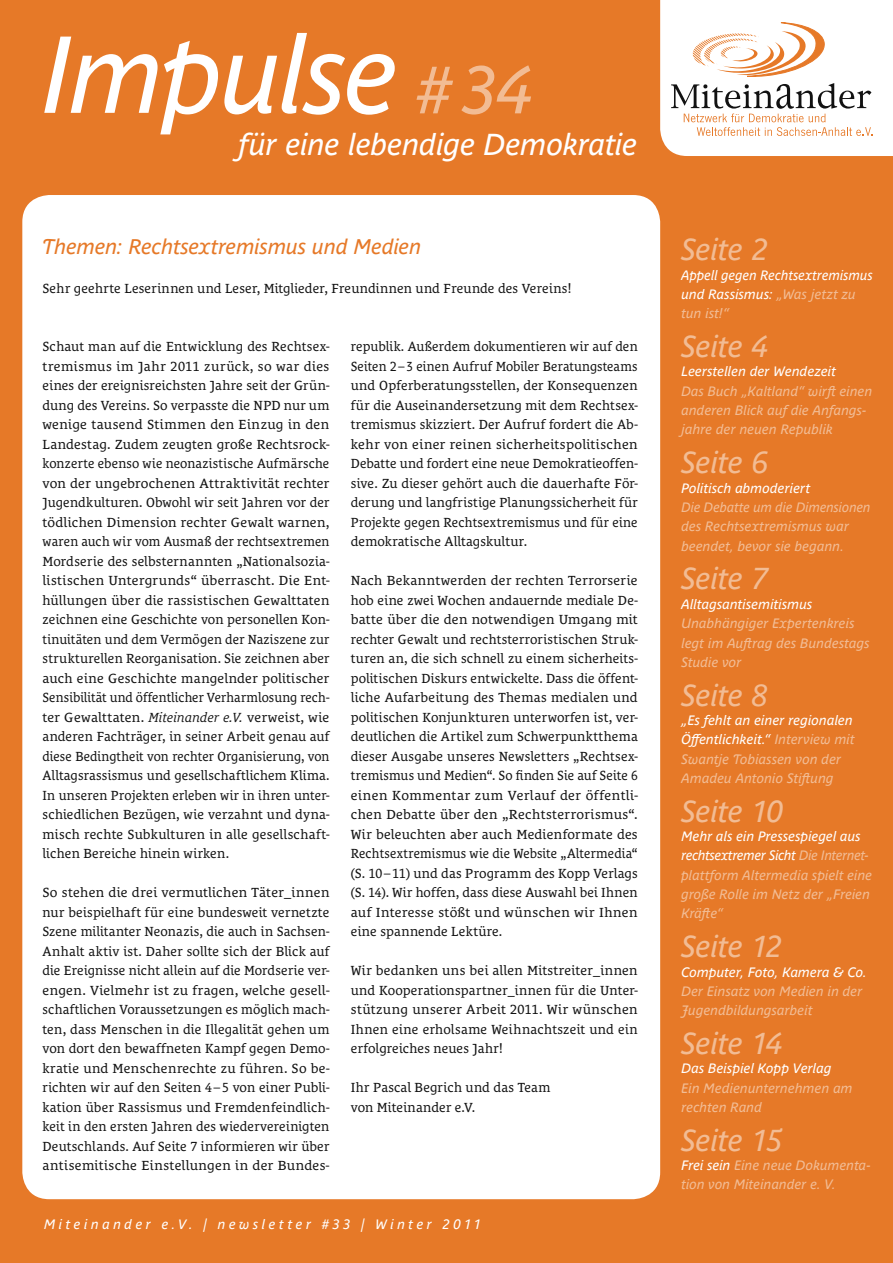
<style>
.page{position:relative;width:893px;height:1263px;background:#e67928}
.page>*{position:absolute;margin:0;border:0;box-sizing:border-box;transform-origin:0 0}
.t1{font:italic 108px "Parisine Plus Ptf";letter-spacing:-.02em;color:#fff}
.t2{font:italic 66px "Parisine Plus Ptf";color:#f2bc94}
.t3{font:italic 30px "Parisine Plus Ptf";letter-spacing:-.015em;color:#f2bc94}
.t4{font:italic 30px "Parisine Plus Ptf";letter-spacing:-.01em;color:#fff}
.t5{font:italic 21px "Parisine Plus Ptf";letter-spacing:-.01em;color:#e67928}
.t6{font:13.5px/19.5px "Le Monde Courrier";letter-spacing:.005em;color:#121212;text-align:justify}
.t7{font:italic 13.5px/19.4px "Parisine Plus Ptf";letter-spacing:.005em;color:#f2bc94}
.t8{font:italic 13.5px/19.4px "Parisine Plus Ptf";letter-spacing:.005em;color:#f2bc94;scale:.96 1}
.t9{font:italic 13.5px "Parisine Plus Ptf";letter-spacing:.005em;color:#fff}
.t10{font:italic 13.5px/19.4px "Parisine Plus Ptf";letter-spacing:.005em;color:#fff;scale:.96 1}
.t11{font:italic 13.5px "Parisine Plus Ptf";letter-spacing:.255em;color:#fff}
.s1{font-style:italic}
.s2{color:#f2bc94}
.s3{color:#fff}
</style>
<div class="page">
<div style="left:22px;top:195px;width:638px;height:1004px;background:#fff;border-radius:27px"></div>
<svg style="left:660px;top:0;width:233px;height:156px;background:#f5ede8"></svg>
<h1 class="t1" style="left:43px;top:-5px;width:359px">Impulse</h1>
<h3 class="t4" style="left:239px;top:122px;width:400px">für eine lebendige Demokratie</h3>
<h2 class="t2" style="left:416px;top:41px;width:119px">#34</h2>
<h3 class="t5" style="left:43px;top:231px;width:381px">Themen: Rechtsextremismus und Medien</h3>
<p class="t6" style="left:43px;top:278px;width:531px">Sehr geehrte Leserinnen und Leser, Mitglieder, Freundinnen und Freunde des Vereins!</p>
<p class="t6" style="left:43px;top:337px;width:289px">Schaut man auf die Entwicklung des Rechtsex&shy;tremismus im Jahr 2011 zurück, so war dies eines der ereignisreichsten Jahre seit der Grün&shy;dung des Vereins. So verpasste die NPD nur um wenige tausend Stimmen den Einzug in den Landestag. Zudem zeugten große Rechtsrock&shy;konzerte ebenso wie neonazistische Aufmärsche von der ungebrochenen Attraktivität rechter Jugendkulturen. Obwohl wir seit Jahren vor der tödlichen Dimension rechter Gewalt warnen, waren auch wir vom Ausmaß der rechtsextremen Mordserie des selbsternannten „Nationalsozia&shy;listischen Untergrunds“ überrascht. Die Ent&shy;hüllungen über die rassistischen Gewalttaten zeichnen eine Geschichte von personellen Kon&shy;tinuitäten und dem Vermögen der Naziszene zur strukturellen Reorganisation. Sie zeichnen aber auch eine Geschichte mangelnder politischer Sensibilität und öffentlicher Verharmlosung rech&shy;ter Gewalttaten. <span class="s1">Miteinander e.V.</span> verweist, wie anderen Fachträger, in seiner Arbeit genau auf diese Bedingtheit von rechter Organisierung, von Alltagsrassismus und gesellschaftlichem Klima.<br>In unseren Projekten erleben wir in ihren unter&shy;schiedlichen Bezügen, wie verzahnt und dyna&shy;misch rechte Subkulturen in alle gesellschaft&shy;lichen Bereiche hinein wirken.</p>
<p class="t6" style="left:43px;top:883px;width:289px;text-align:left">So stehen die drei vermutlichen Täter_innen nur beispielhaft für eine bundesweit vernetzte Szene militanter Neonazis, die auch in Sachsen-- Anhalt aktiv ist. Daher sollte sich der Blick auf die Ereignisse nicht allein auf die Mordserie ver&shy;engen. Vielmehr ist zu fragen, welche gesell&shy;schaftlichen Voraussetzungen es möglich mach&shy;ten, dass Menschen in die Illegalität gehen um von dort den bewaffneten Kampf gegen Demo&shy;kratie und Menschenrechte zu führen. So be&shy;richten wir auf den Seiten 4–5 von einer Publi&shy;kation über Rassismus und Fremdenfeindlich&shy;keit in den ersten Jahren des wiedervereinigten Deutschlands. Auf Seite 7 informieren wir über antisemitische Einstellungen in der Bundes-</p>
<p class="t6" style="left:351px;top:337px;width:289px">republik. Außerdem dokumentieren wir auf den Seiten 2–3 einen Aufruf Mobiler Beratungsteams und Opferberatungsstellen, der Konsequenzen für die Auseinandersetzung mit dem Rechtsex&shy;tremismus skizziert. Der Aufruf fordert die Ab&shy;kehr von einer reinen sicherheitspolitischen Debatte und fordert eine neue Demokratieoffen&shy;sive. Zu dieser gehört auch die dauerhafte För&shy;derung und langfristige Planungssicherheit für Projekte gegen Rechtsextremismus und für eine demokratische Alltagskultur.</p>
<p class="t6" style="left:351px;top:571px;width:289px">Nach Bekanntwerden der rechten Terrorserie hob eine zwei Wochen andauernde mediale De&shy;batte über die den notwendigen Umgang mit rechter Gewalt und rechtsterroristischen Struk&shy;turen an, die sich schnell zu einem sicherheits&shy;politischen Diskurs entwickelte. Dass die öffent&shy;liche Aufarbeitung des Themas medialen und politischen Konjunkturen unterworfen ist, ver&shy;deutlichen die Artikel zum Schwerpunktthema dieser Ausgabe unseres Newsletters „Rechtsex&shy;tremismus und Medien“. So finden Sie auf Seite 6 einen Kommentar zum Verlauf der öffentli&shy;chen Debatte über den „Rechtsterrorismus“.<br>Wir beleuchten aber auch Medienformate des Rechtsextremismus wie die Website „Altermedia“ (S. 10–11) und das Programm des Kopp Verlags (S. 14). Wir hoffen, dass diese Auswahl bei Ihnen auf Interesse stößt und wünschen wir Ihnen eine spannende Lektüre.</p>
<p class="t6" style="left:351px;top:961px;width:289px">Wir bedanken uns bei allen Mitstreiter_innen und Kooperationspartner_innen für die Unter&shy;stützung unserer Arbeit 2011. Wir wünschen Ihnen eine erholsame Weihnachtszeit und ein erfolgreiches neues Jahr!</p>
<p class="t6" style="left:351px;top:1078px;width:201px">Ihr Pascal Begrich und das Team von Miteinander e.V.</p>
<p class="t11" style="left:44px;top:1214px;width:439px">Miteinander e.V. | newsletter #33 | Winter 2011</p>
<h3 class="t3" style="left:681px;top:228px;width:89px">Seite 2</h3>
<p class="t10" style="left:681px;top:264px;width:201px">Appell gegen Rechtsextremismus und Rassismus: <span class="s2">„Was jetzt zu tun ist!“</span></p>
<h3 class="t3" style="left:681px;top:324px;width:89px">Seite 4</h3>
<p class="t9" style="left:681px;top:362px;width:156px">Leerstellen der Wendezeit</p>
<p class="t7" style="left:681px;top:380px;width:192px">Das Buch „Kaltland“ wirft einen anderen Blick auf die Anfangs&shy;jahre der neuen Republik</p>
<h3 class="t3" style="left:681px;top:440px;width:89px">Seite 6</h3>
<p class="t9" style="left:681px;top:478px;width:131px">Politisch abmoderiert</p>
<p class="t8" style="left:681px;top:496px;width:199px">Die Debatte um die Dimensionen des Rechtsextremismus war beendet, bevor sie begann.</p>
<h3 class="t3" style="left:681px;top:557px;width:89px">Seite 7</h3>
<p class="t9" style="left:681px;top:594px;width:133px">Alltagsantisemitismus</p>
<p class="t7" style="left:681px;top:612px;width:190px">Unabhängiger Expertenkreis legt im Auftrag des Bundestags<br>Studie vor</p>
<h3 class="t3" style="left:681px;top:673px;width:89px">Seite 8</h3>
<p class="t7" style="left:681px;top:709px;width:175px"><span class="s3">„Es fehlt an einer regionalen<br>Öffentlichkeit.“</span> Interview mit<br>Swantje Tobiassen von der<br>Amadeu Antonio Stiftung</p>
<h3 class="t3" style="left:681px;top:789px;width:104px">Seite 10</h3>
<p class="t8" style="left:681px;top:825px;width:200px"><span class="s3">Mehr als ein Pressespiegel aus rechtsextremer Sicht</span> Die Internet&shy;plattform Altermedia spielt eine große Rolle im Netz der „Freien<br>Kräfte“</p>
<h3 class="t3" style="left:681px;top:924px;width:103px">Seite 12</h3>
<p class="t9" style="left:681px;top:962px;width:187px">Computer, Foto, Kamera &amp; Co.</p>
<p class="t7" style="left:681px;top:980px;width:183px">Der Einsatz von Medien in der<br>Jugendbildungsarbeit</p>
<h3 class="t3" style="left:681px;top:1021px;width:103px">Seite 14</h3>
<p class="t9" style="left:681px;top:1058px;width:152px">Das Beispiel Kopp Verlag</p>
<p class="t7" style="left:681px;top:1077px;width:173px">Ein Medienunternehmen am rechten Rand</p>
<h3 class="t3" style="left:681px;top:1118px;width:103px">Seite 15</h3>
<p class="t7" style="left:681px;top:1154px;width:191px"><span class="s3">Frei sein</span> Eine neue Dokumenta&shy;tion von Miteinander e. V.</p>
</div>
